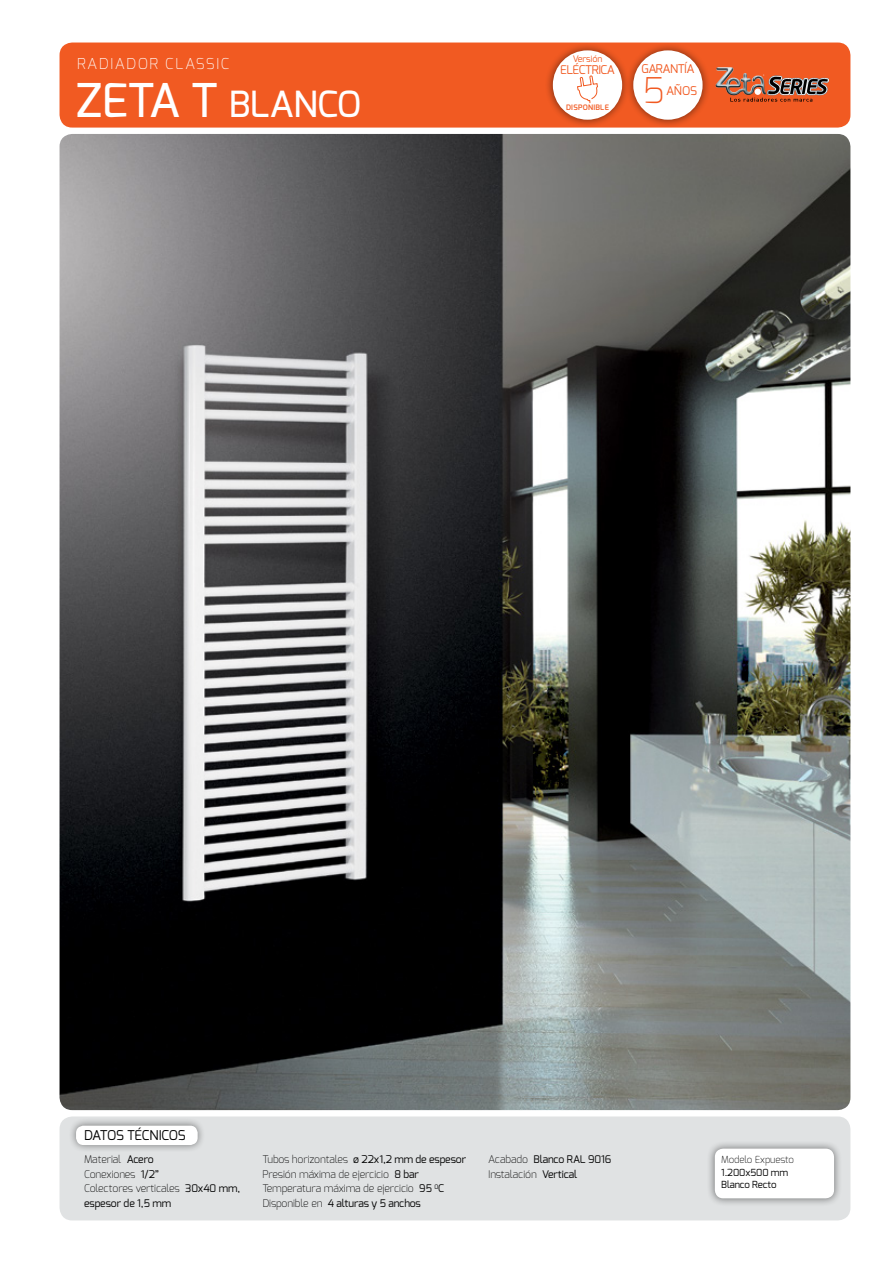
<style>
.page{position:relative;width:893px;height:1263px;background:#fff}
.page>*{position:absolute;margin:0;border:0;box-sizing:border-box;transform-origin:0 0}
.t1{font:500 36px "Exo";letter-spacing:-.01em;color:#fff}
.t2{font:200 35.4px "Exo";color:#f15a22}
.t3{font:200 15px "Exo";letter-spacing:.1em;color:#fff}
.t4{font:13.5px "Exo";letter-spacing:-.01em;color:#000}
.t5{font:12px "Exo";letter-spacing:-.04em;color:#f15a22}
.t6{font:200 10.5px/14.7px "Exo";letter-spacing:-.01em;color:#000}
.t7{font:10.5px/14.7px "Exo";letter-spacing:-.01em;color:#000}
.t8{font:9.75px/11.7px "Exo";letter-spacing:-.01em;color:#000}
.t9{font:200 9.75px "Exo";letter-spacing:-.01em;color:#000}
.t10{font:9px "Exo";letter-spacing:-.01em;color:#f15a22}
.t11{font:600 7.5px "Exo";letter-spacing:.04em;color:#f15a22}
.s1{font-size:46.5px}
.s2{font-weight:400}
.s3{font-weight:200}
</style>
<div class="page">
<img style="left:60px;top:134px;width:790px;height:976px">
<div style="left:60px;top:1116px;width:790px;height:104px;background:#e0e2e3;border-radius:13px"></div>
<div style="left:707px;top:1140px;width:135px;height:67px;background:#000;opacity:.5"></div>
<div style="left:715px;top:1148px;width:119px;height:50px;background:#fff;border-radius:9px"></div>
<div style="left:68px;top:1117px;width:137px;height:36px;background:#000;opacity:.5"></div>
<div style="left:76px;top:1126px;width:122px;height:19px;background:#fff;border-radius:8px"></div>
<div style="left:60px;top:43px;width:790px;height:85px;background:#f15a22;border-radius:13px"></div>
<div style="left:545px;top:42px;width:85px;height:85px;background:#000;opacity:.5"></div>
<div style="left:553px;top:50px;width:69px;height:70px;background:#fff;border-radius:50%"></div>
<svg style="left:577px;top:75px;width:21px;height:29px"></svg>
<img style="left:715px;top:67px;width:32px;height:28px">
<svg style="left:730px;top:74px;width:99px;height:28px"></svg>
<div style="left:625px;top:42px;width:85px;height:85px;background:#000;opacity:.5"></div>
<div style="left:633px;top:50px;width:70px;height:70px;background:#fff;border-radius:50%"></div>
<h3 class="t3" style="left:77px;top:55px;width:154px">RADIADOR CLASSIC</h3>
<h1 class="t1" style="left:76px;top:83px;width:286px"><span class="s1">ZETA T</span> BLANCO</h1>
<p class="t10" style="left:573px;top:54px;width:31px">Versión</p>
<p class="t5" style="left:560px;top:63px;width:56px">ELÉCTRICA</p>
<p class="t11" style="left:566px;top:103px;width:44px">DISPONIBLE</p>
<p class="t5" style="left:641px;top:61px;width:54px">GARANTÍA</p>
<h2 class="t2" style="left:642px;top:70px;width:24px">5</h2>
<p class="t5" style="left:666px;top:84px;width:32px">AÑOS</p>
<p class="t4" style="left:84px;top:1127px;width:103px">DATOS TÉCNICOS</p>
<p class="t6" style="left:84px;top:1152px;width:158px">Material <span class="s2">Acero<br></span>Conexiones <span class="s2">1/2”<br></span>Colectores verticales <span class="s2">30x40 mm, espesor de 1,5 mm</span></p>
<p class="t6" style="left:262px;top:1152px;width:205px">Tubos horizontales <span class="s2">ø 22x1,2 mm de espesor </span>Presión máxima de ejercicio <span class="s2">8 bar </span>Temperatura máxima de ejercicio <span class="s2">95</span> <sup>0</sup><span class="s2">C </span>Disponible en <span class="s2">4 alturas y 5 anchos</span></p>
<p class="t7" style="left:488px;top:1152px;width:125px"><span class="s3">Acabado</span> Blanco RAL 9016<br><span class="s3">Instalación</span> Vertical</p>
<p class="t9" style="left:721px;top:1153px;width:74px">Modelo Expuesto</p>
<p class="t8" style="left:721px;top:1167px;width:68px">1.200x500 mm<br>Blanco Recto</p>
</div>
